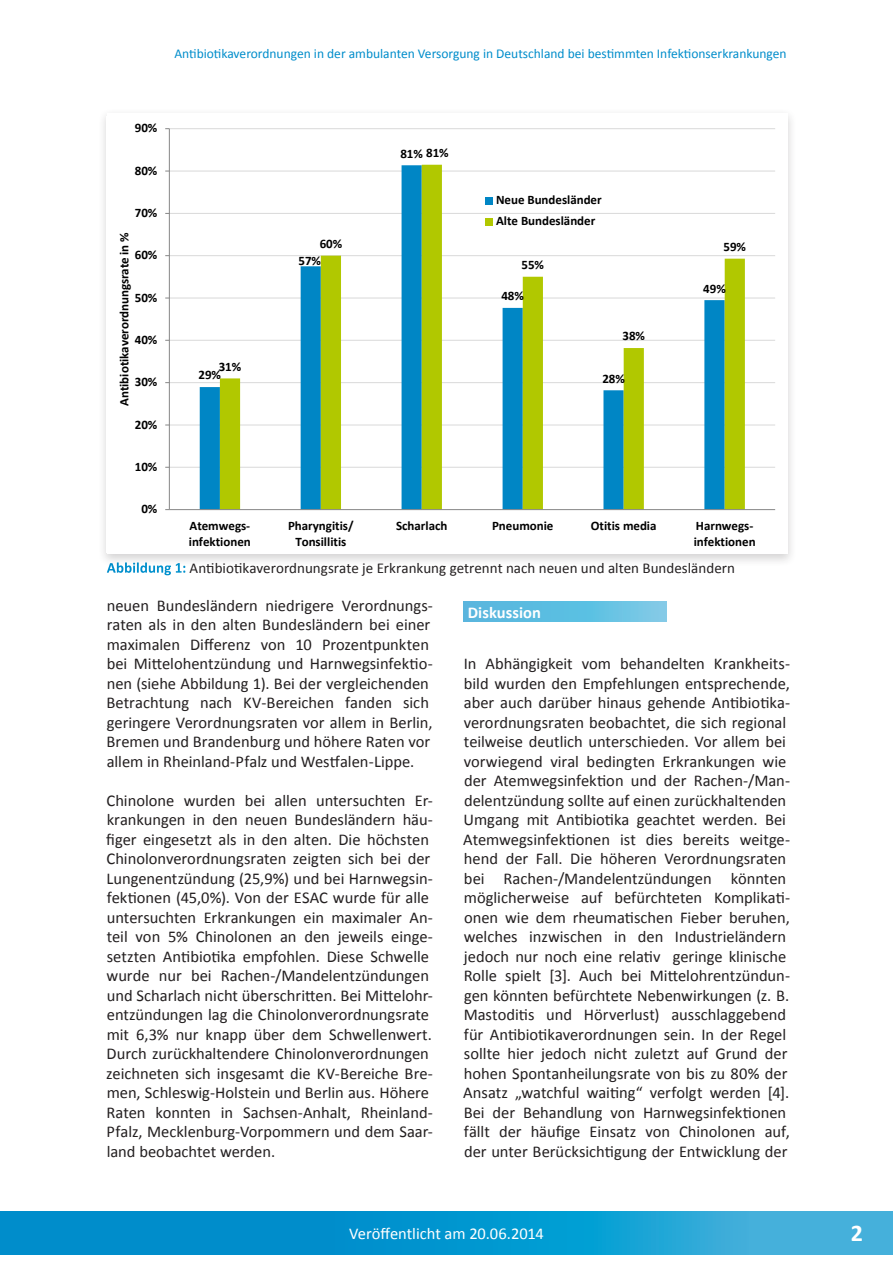
<style>
.page{position:relative;width:893px;height:1263px;background:#fff}
.page>*{position:absolute;margin:0;border:0;box-sizing:border-box;transform-origin:0 0}
.Zwischen_Überschrift{font:700 24px "Calibri";color:#fff}
.Fließtext{font:16.5px/19.5px "Calibri";letter-spacing:-.005em;color:#231f20}
.t1{font:16.5px "Calibri";letter-spacing:-.005em;color:#fff}
.t2{font:700 16.5px "Calibri";letter-spacing:.005em;color:#fff}
.Tabellenunterschrift{font:15px "Calibri";color:#231f20}
.t3{font:13.5px "Calibri";color:#008dcb}
.t4{font:700 12.9px/15.8px "Calibri";color:#000}
.s1{font-weight:700;color:#fff}
</style>
<div class="page">
<svg style="left:0;top:1212px;width:893px;height:42px;background:#119ad1"></svg>
<svg style="left:463px;top:602px;width:203px;height:20px;background:#62bfe1"></svg>
<div style="left:98px;top:108px;width:699px;height:459px;background:#231f20;opacity:.2"></div>
<div style="left:107px;top:116px;width:674px;height:436px;background:#fff"></div>
<hr style="left:169px;top:467px;width:606px;height:1px;background:#d9d9d9">
<hr style="left:169px;top:425px;width:606px;height:1px;background:#d9d9d9">
<hr style="left:169px;top:382px;width:606px;height:1px;background:#d9d9d9">
<hr style="left:169px;top:340px;width:606px;height:1px;background:#d9d9d9">
<hr style="left:169px;top:298px;width:606px;height:1px;background:#d9d9d9">
<hr style="left:169px;top:255px;width:606px;height:1px;background:#d9d9d9">
<hr style="left:169px;top:213px;width:606px;height:1px;background:#d9d9d9">
<hr style="left:169px;top:171px;width:606px;height:1px;background:#d9d9d9">
<hr style="left:169px;top:128px;width:606px;height:1px;background:#d9d9d9">
<svg style="left:200px;top:170px;width:20px;height:339px"></svg>
<svg style="left:220px;top:165px;width:525px;height:344px"></svg>
<hr style="left:169px;top:129px;width:1px;height:381px;background:#868686">
<hr style="left:169px;top:509px;width:606px;height:1px;background:#868686">
<div style="left:486px;top:197px;width:7px;height:7px;background:#0086c5"></div>
<div style="left:486px;top:218px;width:7px;height:7px;background:#b1c800"></div>
<p class="t3" style="left:174px;top:45px;width:614px">Antibiotikaverordnungen in der ambulanten Versorgung in Deutschland bei bestimmten Infektionserkrankungen</p>
<p class="t4" style="left:135px;top:120px;width:24px">90%</p>
<p class="t4" style="left:135px;top:163px;width:24px">80%</p>
<p class="t4" style="left:135px;top:205px;width:24px">70%</p>
<p class="t4" style="left:116px;top:406px;width:175px;rotate:-90deg">Antibiotikaverordnungsrate in %</p>
<p class="t4" style="left:135px;top:247px;width:24px">60%</p>
<p class="t4" style="left:135px;top:289px;width:24px">50%</p>
<p class="t4" style="left:135px;top:332px;width:24px">40%</p>
<p class="t4" style="left:135px;top:374px;width:24px">30%</p>
<p class="t4" style="left:135px;top:416px;width:24px">20%</p>
<p class="t4" style="left:135px;top:459px;width:24px">10%</p>
<p class="t4" style="left:141px;top:501px;width:17px">0%</p>
<p class="t4" style="left:219px;top:359px;width:24px">31%</p>
<p class="t4" style="left:199px;top:367px;width:24px">29%</p>
<p class="t4" style="left:320px;top:236px;width:24px">60%</p>
<p class="t4" style="left:299px;top:253px;width:24px">57%</p>
<p class="t4" style="left:400px;top:145px;width:50px">81% 81%</p>
<p class="t4" style="left:496px;top:190px;width:107px;line-height:21px">Neue Bundesländer<br>Alte Bundesländer</p>
<p class="t4" style="left:522px;top:257px;width:24px">55%</p>
<p class="t4" style="left:501px;top:288px;width:24px">48%</p>
<p class="t4" style="left:622px;top:328px;width:24px">38%</p>
<p class="t4" style="left:602px;top:370px;width:24px">28%</p>
<p class="t4" style="left:723px;top:239px;width:24px">59%</p>
<p class="t4" style="left:703px;top:280px;width:24px">49%</p>
<p class="t4" style="left:189px;top:518px;width:63px">Atemwegs&shy;infektionen</p>
<p class="t4" style="left:288px;top:518px;width:67px;text-align:center">Pharyngitis/<br>Tonsillitis</p>
<p class="t4" style="left:396px;top:518px;width:53px">Scharlach</p>
<p class="t4" style="left:492px;top:518px;width:63px">Pneumonie</p>
<p class="t4" style="left:591px;top:518px;width:67px">Otitis media</p>
<p class="t4" style="left:694px;top:518px;width:63px">Harnwegs&shy;infektionen</p>
<p class="Tabellenunterschrift" style="left:107px;top:558px;width:630px"><span class="s1">Abbildung 1:</span> Antibiotikaverordnungsrate je Erkrankung getrennt nach neuen und alten Bundesländern</p>
<p class="Fließtext" style="left:107px;top:596px;width:328px">neuen Bundesländern niedrigere Verordnungs&shy;raten als in den alten Bundesländern bei einer maximalen Differenz von 10 Prozentpunkten bei Mittelohentzündung und Harnwegsinfektio&shy;nen (siehe Abbildung 1). Bei der vergleichenden Betrachtung nach KV-Bereichen fanden sich geringere Verordnungsraten vor allem in Berlin, Bremen und Brandenburg und höhere Raten vor allem in Rheinland-Pfalz und Westfalen-Lippe.</p>
<p class="Fließtext" style="left:106px;top:791px;width:328px">Chinolone wurden bei allen untersuchten Er&shy;krankungen in den neuen Bundesländern häu&shy;figer eingesetzt als in den alten. Die höchsten Chinolonverordnungsraten zeigten sich bei der Lungenentzündung (25,9%) und bei Harnwegsin&shy;fektionen (45,0%). Von der ESAC wurde für alle untersuchten Erkrankungen ein maximaler An&shy;teil von 5% Chinolonen an den jeweils einge&shy;setzten Antibiotika empfohlen. Diese Schwelle wurde nur bei Rachen-/Mandelentzündungen und Scharlach nicht überschritten. Bei Mittelohr&shy;entzündungen lag die Chinolonverordnungsrate mit 6,3% nur knapp über dem Schwellenwert.<br>Durch zurückhaltendere Chinolonverordnungen zeichneten sich insgesamt die KV-Bereiche Bre&shy;men, Schleswig-Holstein und Berlin aus. Höhere Raten konnten in Sachsen-Anhalt, Rheinland-Pfalz, Mecklenburg-Vorpommern und dem Saar&shy;land beobachtet werden.</p>
<p class="t2" style="left:468px;top:602px;width:75px">Diskussion</p>
<p class="Fließtext" style="left:463px;top:654px;width:328px">In Abhängigkeit vom behandelten Krankheits&shy;bild wurden den Empfehlungen entsprechende, aber auch darüber hinaus gehende Antibiotika&shy;verordnungsraten beobachtet, die sich regional teilweise deutlich unterschieden. Vor allem bei vorwiegend viral bedingten Erkrankungen wie der Atemwegsinfektion und der Rachen-/Man&shy;delentzündung sollte auf einen zurückhaltenden Umgang mit Antibiotika geachtet werden. Bei Atemwegsinfektionen ist dies bereits weitge&shy;hend der Fall. Die höheren Verordnungsraten bei Rachen-/Mandelentzündungen könnten möglicherweise auf befürchteten Komplikati&shy;onen wie dem rheumatischen Fieber beruhen, welches inzwischen in den Industrieländern jedoch nur noch eine relativ geringe klinische Rolle spielt [3]. Auch bei Mittelohrentzündun&shy;gen könnten befürchtete Nebenwirkungen (z. B.<br>Mastoditis und Hörverlust) ausschlaggebend für Antibiotikaverordnungen sein. In der Regel sollte hier jedoch nicht zuletzt auf Grund der hohen Spontanheilungsrate von bis zu 80% der Ansatz „watchful waiting“ verfolgt werden [4].<br>Bei der Behandlung von Harnwegsinfektionen fällt der häufige Einsatz von Chinolonen auf, der unter Berücksichtigung der Entwicklung der</p>
<p class="t1" style="left:349px;top:1223px;width:196px">Veröffentlicht am 20.06.2014</p>
<p class="Zwischen_Überschrift" style="left:851px;top:1218px;width:14px">2</p>
</div>
